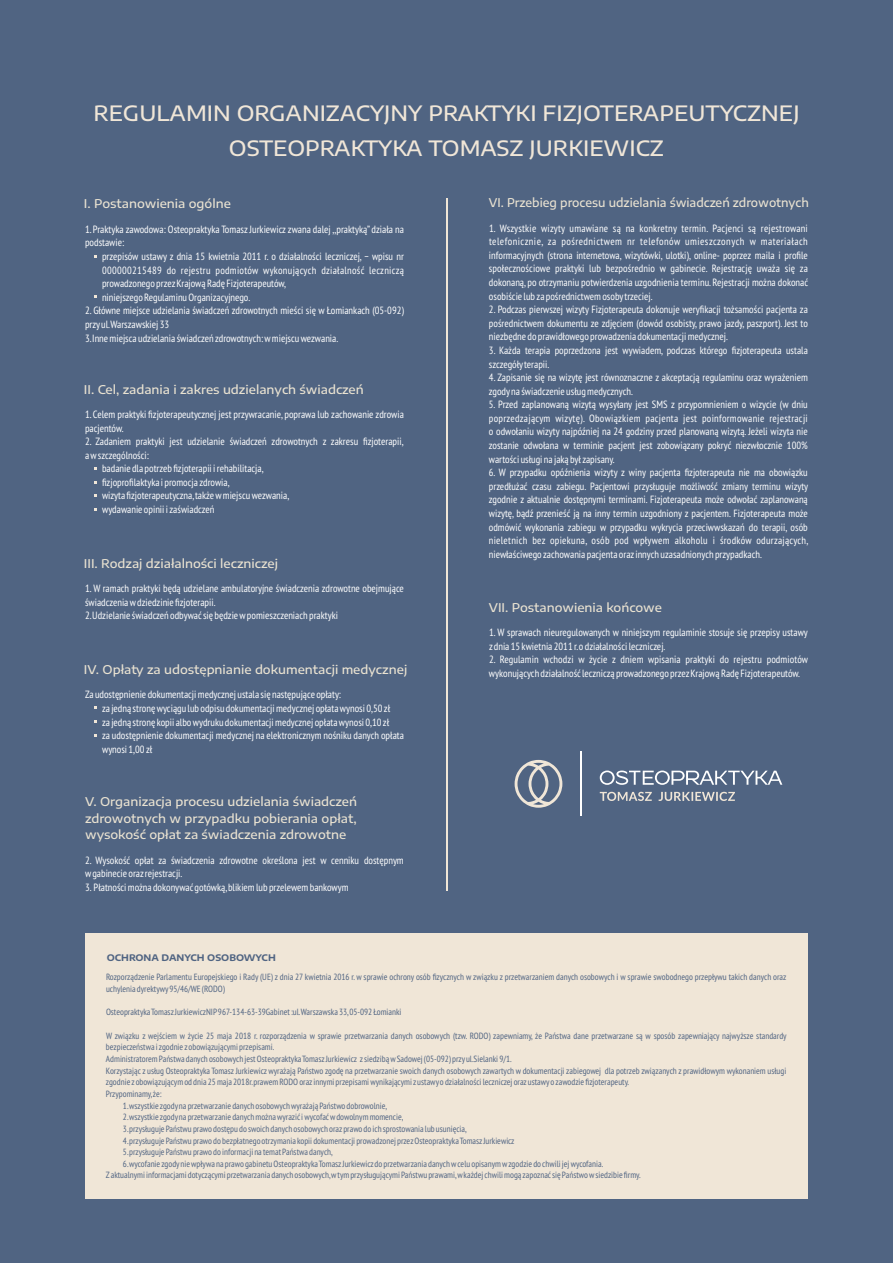
<style>
.page{position:relative;width:893px;height:1263px;background:#506482}
.page>*{position:absolute;margin:0;border:0;box-sizing:border-box;transform-origin:0 0}
.t1{font:500 21px/34.3px "Encode Sans Expanded";color:#f0e6d7;text-align:center}
.t2{font:500 12px/16.6px "Encode Sans Expanded";color:#e9e2d1;text-align:justify}
.t3{font:500 12px "Encode Sans Expanded";color:#e9e2d1;scale:.93 1}
.t4{font:condensed 10.5px/13.6px "PT Sans";color:#fff}
.t5{font:condensed 9px/11.7px "PT Sans";color:#506482}
.t6{font:700 9px "Encode Sans Expanded";color:#506482}
</style>
<div class="page">
<div style="left:85px;top:933px;width:723px;height:266px;background:#f0e6d7"></div>
<hr style="left:446px;top:199px;width:1px;height:692px;background:#f0e6d7">
<svg style="left:515px;top:760px;width:47px;height:48px"></svg>
<svg style="left:600px;top:792px;width:135px;height:9px"></svg>
<svg style="left:600px;top:770px;width:182px;height:15px"></svg>
<hr style="left:580px;top:752px;width:2px;height:64px;background:#fff">
<h1 class="t1" style="left:93px;top:96px;width:708px">REGULAMIN ORGANIZACYJNY PRAKTYKI FIZJOTERAPEUTYCZNEJ<br>OSTEOPRAKTYKA TOMASZ JURKIEWICZ</h1>
<p class="t2" style="left:84px;top:195px;width:148px">I. Postanowienia ogólne</p>
<p class="t3" style="left:489px;top:195px;width:345px">VI. Przebieg procesu udzielania świadczeń zdrowotnych</p>
<p class="t4" style="left:489px;top:222px;width:321px;text-align:justify">1. Wszystkie wizyty umawiane są na konkretny termin. Pacjenci są rejestrowani telefonicznie, za pośrednictwem nr telefonów umieszczonych w materiałach informacyjnych (strona internetowa, wizytówki, ulotki), online- poprzez maila i profile społecznościowe praktyki lub bezpośrednio w gabinecie. Rejestrację uważa się za dokonaną, po otrzymaniu potwierdzenia uzgodnienia terminu. Rejestracji można dokonać osobiście lub za pośrednictwem osobytrzeciej.</p>
<p class="t4" style="left:489px;top:303px;width:320px;text-align:justify">2. Podczas pierwszej wizyty Fizjoterapeuta dokonuje weryfikacji tożsamości pacjenta za pośrednictwem dokumentu ze zdjęciem (dowód osobisty, prawo jazdy, paszport). Jest to niezbędne do prawidłowego prowadzenia dokumentacji medycznej.</p>
<p class="t4" style="left:489px;top:344px;width:320px">3. Każda terapia poprzedzona jest wywiadem, podczas którego fizjoterapeuta ustala szczegółyterapii.</p>
<p class="t4" style="left:489px;top:371px;width:320px">4. Zapisanie się na wizytę jest równoznaczne z akceptacją regulaminu oraz wyrażeniem zgodyna świadczenie usług medycznych.</p>
<p class="t4" style="left:489px;top:399px;width:320px;text-align:justify">5. Przed zaplanowaną wizytą wysyłany jest SMS z przypomnieniem o wizycie (w dniu poprzedzającym wizytę). Obowiązkiem pacjenta jest poinformowanie rejestracji o odwołaniu wizyty najpóźniej na 24 godziny przed planowaną wizytą. Jeżeli wizyta nie zostanie odwołana w terminie pacjent jest zobowiązany pokryć niezwłocznie 100% wartości usługi na jaką był zapisany.</p>
<p class="t4" style="left:489px;top:467px;width:321px;text-align:justify">6. W przypadku opóźnienia wizyty z winy pacjenta fizjoterapeuta nie ma obowiązku przedłużać czasu zabiegu. Pacjentowi przysługuje możliwość zmiany terminu wizyty zgodnie z aktualnie dostępnymi terminami. Fizjoterapeuta może odwołać zaplanowaną wizytę, bądź przenieść ją na inny termin uzgodniony z pacjentem. Fizjoterapeuta może odmówić wykonania zabiegu w przypadku wykrycia przeciwwskazań do terapii, osób nieletnich bez opiekuna, osób pod wpływem alkoholu i środków odurzających, niewłaściwego zachowania pacjenta orazinnych uzasadnionych przypadkach.</p>
<p class="t4" style="left:85px;top:223px;width:320px">1. Praktyka zawodowa: Osteopraktyka Tomasz Jurkiewicz zwana dalej ,,praktyką” działa na podstawie:</p>
<p class="t4" style="left:102px;top:250px;width:303px">przepisów ustawy z dnia 15 kwietnia 2011 r. o działalności leczniczej, − wpisu nr 000000215489 do rejestru podmiotów wykonujących działalność leczniczą prowadzonego przezKrajową Radę Fizjoterapeutów,<br>niniejszego Regulaminu Organizacyjnego.</p>
<p class="t4" style="left:85px;top:305px;width:320px">2. Główne miejsce udzielania świadczeń zdrowotnych mieści się w Łomiankach (05-092) przyul.Warszawskiej 33<br>3.Inne miejsca udzielania świadczeń zdrowotnych: wmiejscu wezwania.</p>
<p class="t2" style="left:84px;top:380px;width:281px">II. Cel, zadania i zakres udzielanych świadczeń</p>
<p class="t4" style="left:85px;top:408px;width:320px">1. Celem praktyki fizjoterapeutycznej jest przywracanie, poprawa lub zachowanie zdrowia pacjentów.</p>
<p class="t4" style="left:85px;top:435px;width:320px">2. Zadaniem praktyki jest udzielanie świadczeń zdrowotnych z zakresu fizjoterapii,</p>
<p class="t4" style="left:85px;top:449px;width:65px">a wszczególności:</p>
<p class="t4" style="left:102px;top:463px;width:163px">badanie dla potrzeb fizjoterapii i rehabilitacja,</p>
<p class="t4" style="left:102px;top:476px;width:129px">fizjoprofilaktyka i promocja zdrowia,</p>
<p class="t4" style="left:102px;top:490px;width:189px">wizyta fizjoterapeutyczna,także wmiejscu wezwania,</p>
<p class="t4" style="left:102px;top:503px;width:114px">wydawanie opinii i zaświadczeń</p>
<p class="t2" style="left:84px;top:554px;width:196px">III. Rodzaj działalności leczniczej</p>
<p class="t4" style="left:85px;top:582px;width:320px">1. W ramach praktyki będą udzielane ambulatoryjne świadczenia zdrowotne obejmujące świadczenia wdziedzinie fizjoterapii.<br>2.Udzielanie świadczeń odbywaćsię będzie wpomieszczeniach praktyki</p>
<p class="t2" style="left:489px;top:598px;width:175px">VII. Postanowienia końcowe</p>
<p class="t2" style="left:84px;top:661px;width:325px">IV. Opłaty za udostępnianie dokumentacji medycznej</p>
<p class="t4" style="left:102px;top:689px;width:303px;text-indent:-17px">Za udostępnienie dokumentacji medycznej ustala się następujące opłaty:<br>za jedną stronę wyciągu lub odpisu dokumentacji medycznej opłata wynosi 0,50 zł<br>za jedną stronę kopii albo wydruku dokumentacji medycznej opłata wynosi 0,10 zł<br>za udostępnienie dokumentacji medycznej na elektronicznym nośniku danych opłata wynosi 1,00 zł</p>
<p class="t2" style="left:85px;top:793px;width:273px">V. Organizacja procesu udzielania świadczeń zdrowotnych w przypadku pobierania opłat, wysokość opłat za świadczenia zdrowotne</p>
<p class="t4" style="left:85px;top:854px;width:320px">2. Wysokość opłat za świadczenia zdrowotne określona jest w cenniku dostępnym wgabinecie orazrejestracji.</p>
<p class="t4" style="left:85px;top:881px;width:265px">3. Płatności można dokonywaćgotówką,blikiem lub przelewem bankowym</p>
<p class="t4" style="left:489px;top:626px;width:320px">1. W sprawach nieuregulowanych w niniejszym regulaminie stosuje się przepisy ustawy zdnia 15 kwietnia 2011 r.o działalności leczniczej.</p>
<p class="t4" style="left:489px;top:654px;width:321px">2. Regulamin wchodzi w życie z dniem wpisania praktyki do rejestru podmiotów wykonujących działalnośćleczniczą prowadzonego przezKrajową Radę Fizjoterapeutów.</p>
<p class="t6" style="left:107px;top:952px;width:171px">OCHRONA DANYCH OSOBOWYCH</p>
<p class="t5" style="left:106px;top:972px;width:682px">Rozporządzenie Parlamentu Europejskiego i Rady (UE) z dnia 27 kwietnia 2016 r. w sprawie ochrony osób fizycznych w związku z przetwarzaniem danych osobowych i w sprawie swobodnego przepływu takich danych oraz uchylenia dyrektywy95/46/WE (RODO)</p>
<p class="t5" style="left:106px;top:1007px;width:297px">Osteopraktyka TomaszJurkiewiczNIP967-134-63-39Gabinet :ul.Warszawska 33,05-092 Łomianki</p>
<p class="t5" style="left:106px;top:1030px;width:682px">W związku z wejściem w życie 25 maja 2018 r. rozporządzenia w sprawie przetwarzania danych osobowych (tzw. RODO) zapewniamy, że Państwa dane przetwarzane są w sposób zapewniający najwyższe standardy</p>
<p class="t5" style="left:106px;top:1042px;width:170px">bezpieczeństwa i zgodnie zobowiązującymi przepisami.</p>
<p class="t5" style="left:106px;top:1054px;width:407px">Administratorem Państwa danych osobowych jest Osteopraktyka TomaszJurkiewicz zsiedzibą wSadowej (05-092) przyul.Sielanki 9/1.</p>
<p class="t5" style="left:106px;top:1065px;width:682px">Korzystając z usług Osteopraktyka Tomasz Jurkiewicz wyrażają Państwo zgodę na przetwarzanie swoich danych osobowych zawartych w dokumentacji zabiegowej dla potrzeb związanych z prawidłowym wykonaniem usługi</p>
<p class="t5" style="left:106px;top:1077px;width:525px">zgodnie zobowiązującym od dnia 25 maja 2018r.prawem RODO orazinnymi przepisami wynikającymi zustawyo działalności leczniczej orazustawyo zawodzie fizjoterapeuty.</p>
<p class="t5" style="left:106px;top:1088px;width:57px">Przypominamy,że:</p>
<p class="t5" style="left:123px;top:1100px;width:266px">1.wszystkie zgodyna przetwarzanie danych osobowych wyrażają Państwo dobrowolnie,</p>
<p class="t5" style="left:123px;top:1112px;width:282px">2.wszystkie zgodyna przetwarzanie danych można wyrazići wycofaćwdowolnym momencie,</p>
<p class="t5" style="left:123px;top:1123px;width:345px">3.przysługuje Państwu prawo dostępu do swoich danych osobowych orazprawo do ich sprostowania lub usunięcia,</p>
<p class="t5" style="left:123px;top:1135px;width:393px">4.przysługuje Państwu prawo do bezpłatnego otrzymania kopii dokumentacji prowadzonej przezOsteopraktyka TomaszJurkiewicz</p>
<p class="t5" style="left:123px;top:1147px;width:211px">5.przysługuje Państwu prawo do informacji na temat Państwa danych,</p>
<p class="t5" style="left:123px;top:1158px;width:482px">6.wycofanie zgodynie wpływa na prawo gabinetu Osteopraktyka TomaszJurkiewiczdo przetwarzania danych wcelu opisanym wzgodzie do chwili jej wycofania.</p>
<p class="t5" style="left:106px;top:1170px;width:536px">Zaktualnymi informacjami dotyczącymi przetwarzania danych osobowych,wtym przysługującymi Państwu prawami,wkażdej chwili mogą zapoznaćsię Państwo wsiedzibie firmy.</p>
</div>
